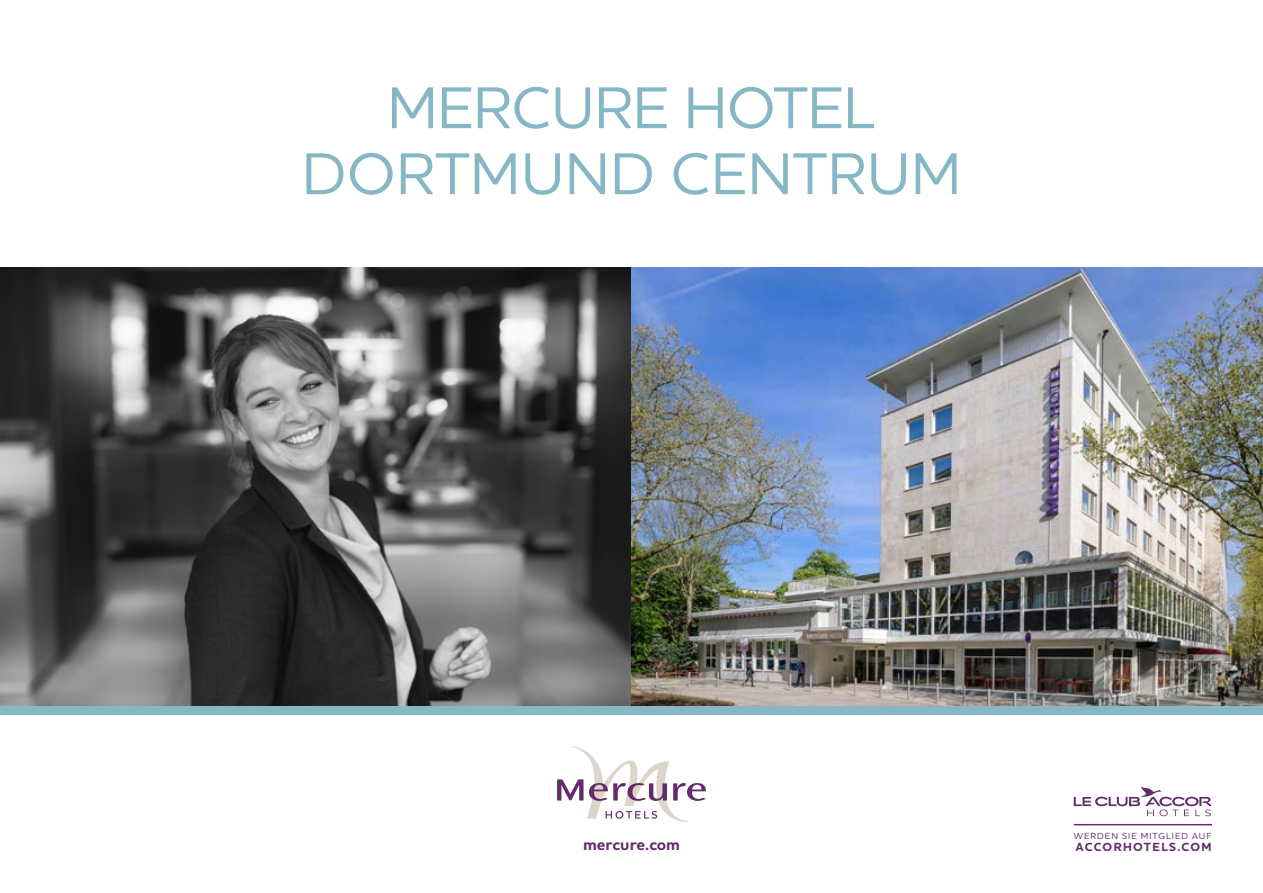
<style>
.page{position:relative;width:1263px;height:893px;background:#fff}
.page>*{position:absolute;margin:0;border:0;box-sizing:border-box;transform-origin:0 0}
.t1{font:500 60px/66px "Houschka Alt Pro";color:#85b7c6}
.t2{font:700 16.5px "Houschka Alt Pro";color:#632c6b}
.t3{font:700 12px "Houschka Alt Pro";letter-spacing:.115em;color:#632c6b}
.t4{font:500 9px "Houschka Alt Pro";letter-spacing:.115em;color:#632c6b}
</style>
<div class="page">
<img style="left:0;top:268px;width:1263px;height:438px">
<div style="left:0;top:706px;width:1263px;height:8px;background:#85b7c6"></div>
<svg style="left:557px;top:746px;width:149px;height:76px"></svg>
<hr style="left:1074px;top:824px;width:138px;height:1px;background:#632c6b">
<svg style="left:1074px;top:787px;width:138px;height:29px"></svg>
<p class="t1" style="left:302px;top:73px;width:575px;text-indent:86px">MERCURE HOTEL<br>DORTMU</p>
<p class="t1" style="left:565px;top:139px;width:270px">ND CENTRUM</p>
<p class="t2" style="left:583px;top:834px;width:98px">MERCURE.COM</p>
<p class="t4" style="left:1074px;top:830px;width:139px">WERDEN SIE MITGLIED AUF</p>
<p class="t3" style="left:1076px;top:839px;width:137px">ACCORHOTELS.COM</p>
</div>
